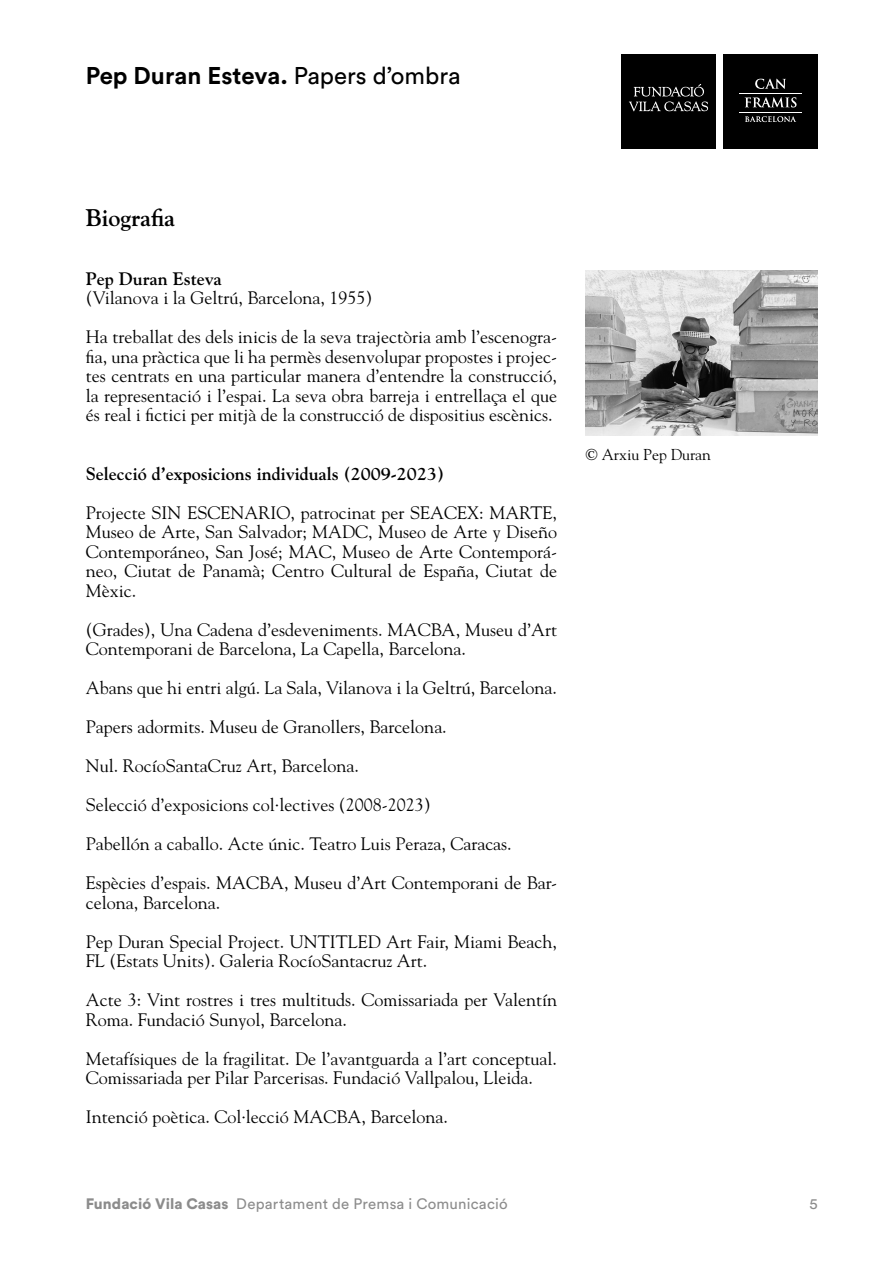
<style>
.page{position:relative;width:893px;height:1263px;background:#fff}
.page>*{position:absolute;margin:0;border:0;box-sizing:border-box;transform-origin:0 0}
.t1{font:700 24px "Circular Std";color:#000}
.Títol_a_text{font:700 24px "Goudy Std";color:#000}
.Títol_a_text-2{font:18px/19.5px "Goudy Std";color:#000}
.Títol_a_text-3{font:700 18px "Goudy Std";color:#000}
.Text_base{font:15.75px "Goudy Std";color:#000}
.t2{font:15px "Circular Std";letter-spacing:.015em;color:#8c8c8c}
.s1{font-weight:400}
.s2{font-weight:900}
</style>
<div class="page">
<div style="left:621px;top:54px;width:95px;height:94px;background:#000"></div>
<svg style="left:629px;top:84px;width:79px;height:27px"></svg>
<div style="left:723px;top:54px;width:95px;height:94px;background:#000"></div>
<svg style="left:745px;top:116px;width:51px;height:6px"></svg>
<hr style="left:739px;top:93px;width:63px;height:1px;background:#fff">
<hr style="left:739px;top:112px;width:63px;height:1px;background:#fff">
<svg style="left:745px;top:97px;width:51px;height:10px"></svg>
<svg style="left:755px;top:79px;width:31px;height:10px"></svg>
<img style="left:586px;top:270px;width:232px;height:166px">
<h1 class="t1" style="left:86px;top:60px;width:376px">Pep Duran Esteva. <span class="s1">Papers d’ombra</span></h1>
<p class="Títol_a_text" style="left:86px;top:204px;width:91px">Biografia</p>
<p class="Títol_a_text-3" style="left:86px;top:268px;width:137px">Pep Duran Esteva</p>
<p class="Títol_a_text-2" style="left:86px;top:288px;width:288px">(Vilanova i la Geltrú, Barcelona, 1955)</p>
<p class="Títol_a_text-2" style="left:86px;top:327px;width:473px;text-align:justify">Ha treballat des dels inicis de la seva trajectòria amb l’escenogra&shy;fia, una pràctica que li ha permès desenvolupar propostes i projec&shy;tes centrats en una particular manera d’entendre la construcció, la representació i l’espai. La seva obra barreja i entrellaça el que és real i fictici per mitjà de la construcció de dispositius escènics.</p>
<p class="Títol_a_text-3" style="left:86px;top:463px;width:360px">Selecció d’exposicions individuals (2009-2023)</p>
<p class="Títol_a_text-2" style="left:86px;top:503px;width:473px;text-align:justify">Projecte SIN ESCENARIO, patrocinat per SEACEX: MARTE, Museo de Arte, San Salvador; MADC, Museo de Arte y Diseño Contemporáneo, San José; MAC, Museo de Arte Contemporá&shy;neo, Ciutat de Panamà; Centro Cultural de España, Ciutat de Mèxic.</p>
<p class="Títol_a_text-2" style="left:86px;top:620px;width:473px">(Grades), Una Cadena d’esdeveniments. MACBA, Museu d’Art<br>Contemporani de Barcelona, La Capella, Barcelona.</p>
<p class="Títol_a_text-2" style="left:86px;top:678px;width:473px">Abans que hi entri algú. La Sala, Vilanova i la Geltrú, Barcelona.</p>
<p class="Títol_a_text-2" style="left:86px;top:717px;width:362px">Papers adormits. Museu de Granollers, Barcelona.</p>
<p class="Títol_a_text-2" style="left:86px;top:756px;width:274px">Nul. RocíoSantaCruz Art, Barcelona.</p>
<p class="Títol_a_text-2" style="left:86px;top:795px;width:346px">Selecció d’exposicions col·lectives (2008-2023)</p>
<p class="Títol_a_text-2" style="left:86px;top:834px;width:427px">Pabellón a caballo. Acte únic. Teatro Luis Peraza, Caracas.</p>
<p class="Títol_a_text-2" style="left:86px;top:873px;width:473px">Espècies d’espais. MACBA, Museu d’Art Contemporani de Bar&shy;celona, Barcelona.</p>
<p class="Títol_a_text-2" style="left:86px;top:932px;width:473px">Pep Duran Special Project. UNTITLED Art Fair, Miami Beach,<br>FL (Estats Units). Galeria RocíoSantacruz Art.</p>
<p class="Títol_a_text-2" style="left:86px;top:990px;width:473px">Acte 3: Vint rostres i tres multituds. Comissariada per Valentín<br>Roma. Fundació Sunyol, Barcelona.</p>
<p class="Títol_a_text-2" style="left:86px;top:1049px;width:473px">Metafísiques de la fragilitat. De l’avantguarda a l’art conceptual.<br>Comissariada per Pilar Parcerisas. Fundació Vallpalou, Lleida.</p>
<p class="Títol_a_text-2" style="left:86px;top:1107px;width:363px">Intenció poètica. Col·lecció MACBA, Barcelona.</p>
<p class="Text_base" style="left:586px;top:445px;width:127px">© Arxiu Pep Duran</p>
<p class="t2" style="left:86px;top:1194px;width:423px"><span class="s2">Fundació Vila Casas</span> Departament de Premsa i Comunicació</p>
<p class="t2" style="left:809px;top:1194px;width:10px">5</p>
</div>
